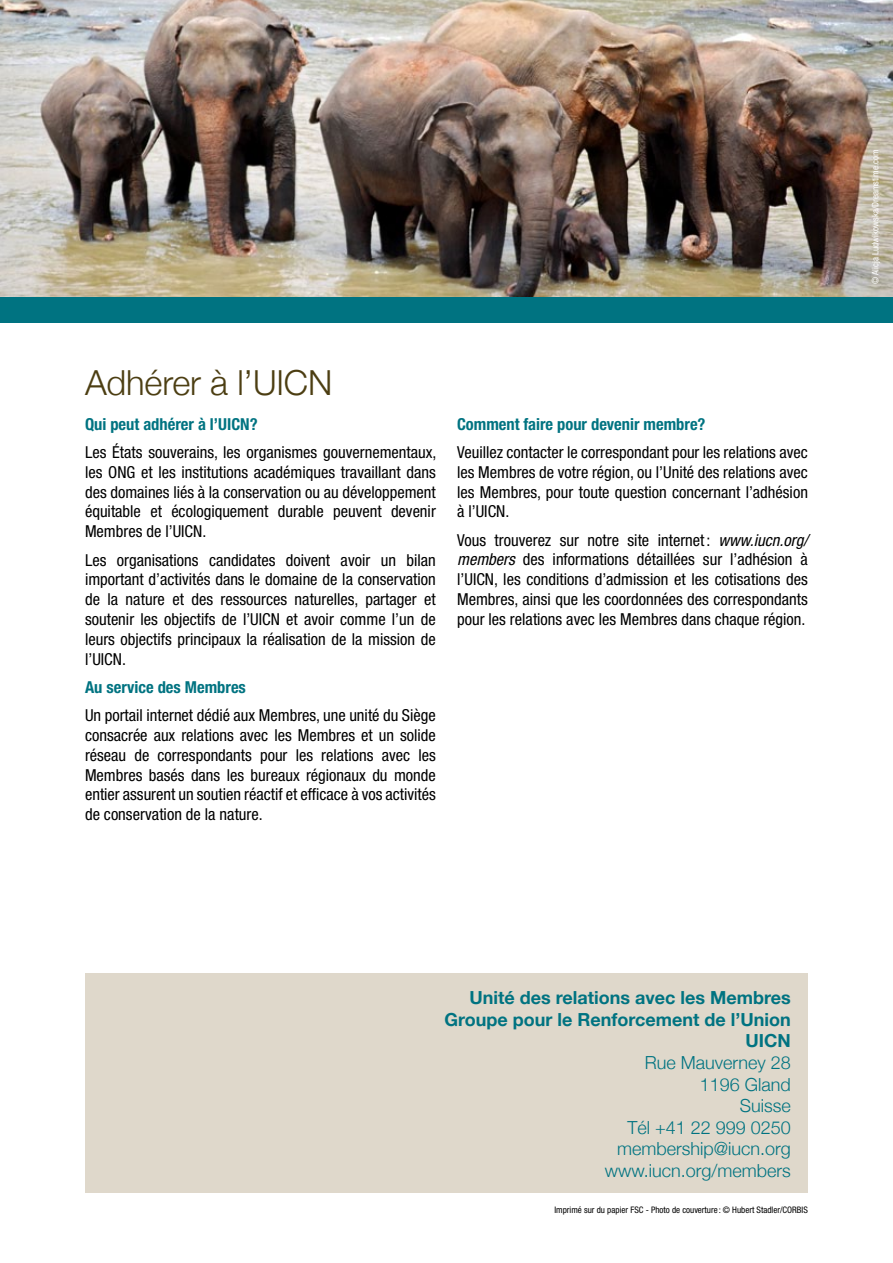
<style>
.page{position:relative;width:893px;height:1263px;background:#fff}
.page>*{position:absolute;margin:0;border:0;box-sizing:border-box;transform-origin:0 0}
.t1{font:300 34.5px "Helvetica Neue";letter-spacing:-.005em;color:#4c3e12}
.t2{font:300 18px/21.6px "Helvetica Neue";color:#007381;text-align:right}
.t3{font:700 18px/21.6px "Helvetica Neue";color:#007381;text-align:right}
.t4{font:condensed 16.5px/19.8px "Helvetica Neue";color:#000;text-align:justify}
.t5{font:700 condensed 16.5px "Helvetica Neue";color:#007381}
.t6{font:condensed 9px "Helvetica Neue";color:#000}
.t7{font:condensed 9px "Helvetica Neue";color:#fff}
.s1{font-style:italic}
</style>
<div class="page">
<div style="left:85px;top:974px;width:723px;height:219px;background:#dfd8cb"></div>
<img style="left:0;top:0;width:893px;height:297px">
<div style="left:0;top:297px;width:893px;height:25px;background:#007381"></div>
<h1 class="t1" style="left:85px;top:361px;width:249px">Adhérer à l’UICN</h1>
<p class="t5" style="left:85px;top:414px;width:174px">Qui peut adhérer à l’UICN?</p>
<p class="t4" style="left:85px;top:442px;width:353px">Les États souverains, les organismes gouvernementaux, les ONG et les institutions académiques travaillant dans des domaines liés à la conservation ou au développement équitable et écologiquement durable peuvent devenir Membres de l’UICN.</p>
<p class="t4" style="left:85px;top:550px;width:352px">Les organisations candidates doivent avoir un bilan important d’activités dans le domaine de la conservation de la nature et des ressources naturelles, partager et soutenir les objectifs de l’UICN et avoir comme l’un de leurs objectifs principaux la réalisation de la mission de l’UICN.</p>
<p class="t5" style="left:85px;top:677px;width:162px">Au service des Membres</p>
<p class="t4" style="left:85px;top:705px;width:352px">Un portail internet dédié aux Membres, une unité du Siège consacrée aux relations avec les Membres et un solide réseau de correspondants pour les relations avec les Membres basés dans les bureaux régionaux du monde entier assurent un soutien réactif et efficace à vos activités de conservation de la nature.</p>
<p class="t5" style="left:457px;top:414px;width:250px">Comment faire pour devenir membre?</p>
<p class="t4" style="left:457px;top:442px;width:352px">Veuillez contacter le correspondant pour les relations avec les Membres de votre région, ou l’Unité des relations avec les Membres, pour toute question concernant l’adhésion à l’UICN.</p>
<p class="t4" style="left:457px;top:530px;width:352px">Vous trouverez sur notre site internet: <span class="s1">www.iucn.org/ members</span> des informations détaillées sur l’adhésion à l’UICN, les conditions d’admission et les cotisations des Membres, ainsi que les coordonnées des correspondants pour les relations avec les Membres dans chaque région.</p>
<p class="t7" style="left:870px;top:284px;width:136px;rotate:-90deg">© Alicja Ludwikowska/Dreamstime.com</p>
<p class="t3" style="left:445px;top:986px;width:348px">Unité des relations avec les Membres<br>Groupe pour le Renforcement de l’Union<br>UICN</p>
<p class="t2" style="left:605px;top:1051px;width:188px">Rue Mauverney 28<br>1196 Gland<br>Suisse<br>Tél +41 22 999 0250 membership@iucn.org www.iucn.org/members</p>
<p class="t6" style="left:554px;top:1204px;width:255px">Imprimé sur du papier FSC - Photo de couverture : © Hubert Stadler/CORBIS</p>
</div>
